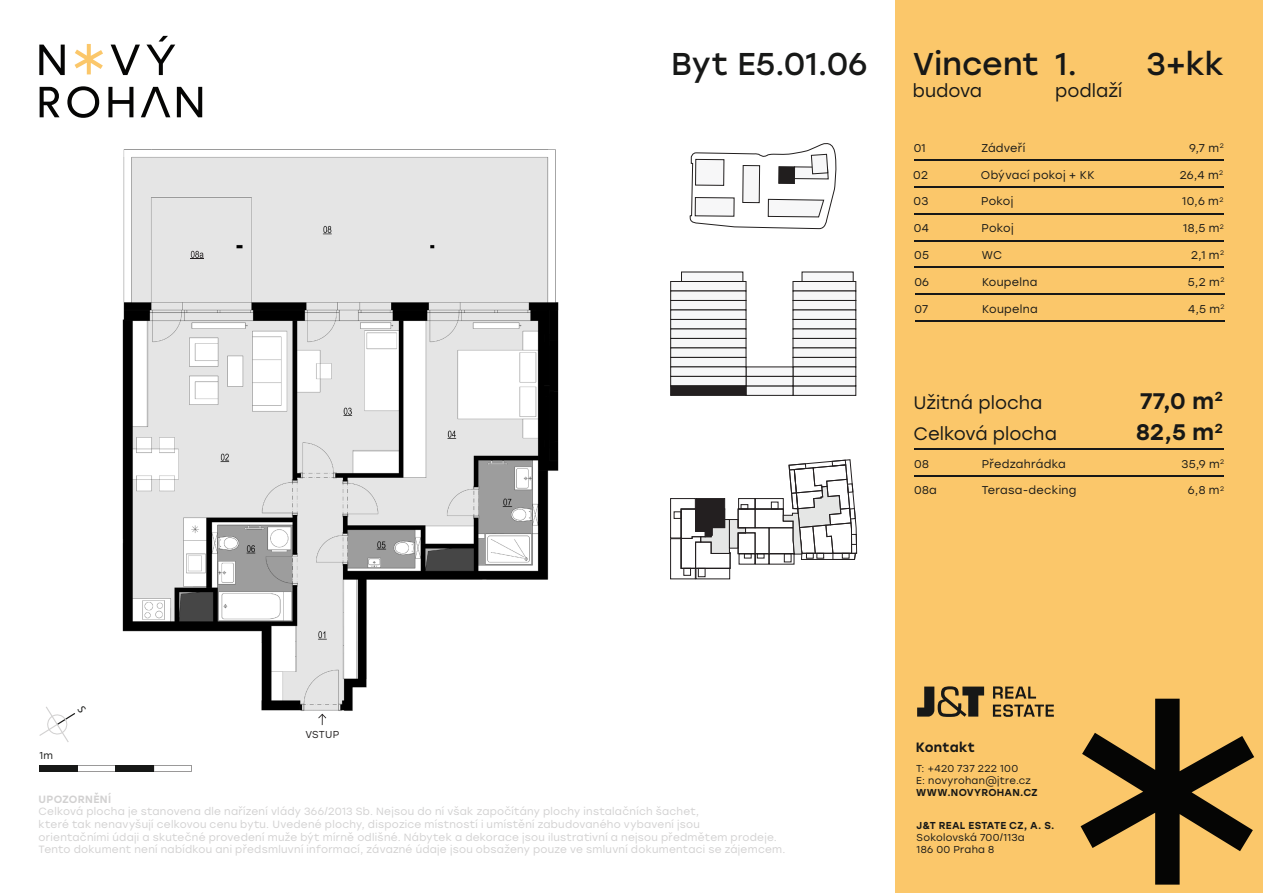
<style>
.page{position:relative;width:1263px;height:893px;background:#fff}
.page>*{position:absolute;margin:0;border:0;box-sizing:border-box;transform-origin:0 0}
.t1{font:31.5px "Stolzl";color:#171817}
.t2{font:500 22.5px/31.3px "Stolzl";color:#171817}
.t3{font:18px/31.3px "Stolzl";letter-spacing:.005em;color:#171817}
.t4{font:500 13.5px "Stolzl";letter-spacing:.02em;color:#171817}
.t5{font:11.25px "Stolzl";letter-spacing:.025em;color:#171817}
.t6{font:10.5px/12.6px "Stolzl";letter-spacing:.025em;color:#d2d1d1}
.t7{font:500 10.5px "Stolzl";letter-spacing:.03em;color:#d2d1d1}
.t8{font:10.05px/12px "Stolzl";letter-spacing:.025em;color:#171817}
.t9{font:500 10.05px "Stolzl";letter-spacing:.02em;color:#171817}
.t10{font:10.05px "Stolzl";letter-spacing:.02em;color:#211e1e}
</style>
<div class="page">
<svg style="left:39px;top:45px;width:26px;height:30px"></svg>
<svg style="left:146px;top:36px;width:29px;height:39px"></svg>
<svg style="left:75px;top:44px;width:28px;height:30px"></svg>
<svg style="left:111px;top:45px;width:29px;height:30px"></svg>
<svg style="left:40px;top:87px;width:20px;height:30px"></svg>
<svg style="left:67px;top:86px;width:32px;height:32px"></svg>
<svg style="left:108px;top:87px;width:25px;height:30px"></svg>
<svg style="left:177px;top:87px;width:25px;height:30px"></svg>
<svg style="left:141px;top:87px;width:29px;height:30px"></svg>
<div style="left:793px;top:281px;width:63px;height:10px;background:#f7f7f8;border:1px solid #211e1e"></div>
<div style="left:802px;top:272px;width:51px;height:10px;background:#f7f7f8;border:1px solid #211e1e"></div>
<div style="left:793px;top:291px;width:63px;height:10px;background:#f7f7f8"></div>
<div style="left:793px;top:300px;width:63px;height:10px;background:#f7f7f8;border:1px solid #211e1e"></div>
<div style="left:793px;top:310px;width:63px;height:10px;background:#f7f7f8"></div>
<div style="left:793px;top:319px;width:63px;height:10px;background:#f7f7f8;border:1px solid #211e1e"></div>
<div style="left:793px;top:329px;width:63px;height:10px;background:#f7f7f8"></div>
<div style="left:793px;top:338px;width:63px;height:10px;background:#f7f7f8;border:1px solid #211e1e"></div>
<div style="left:793px;top:348px;width:63px;height:10px;background:#f7f7f8"></div>
<div style="left:793px;top:357px;width:63px;height:10px;background:#f7f7f8;border:1px solid #211e1e"></div>
<div style="left:793px;top:367px;width:63px;height:10px;background:#f7f7f8"></div>
<div style="left:793px;top:386px;width:63px;height:10px;background:#f7f7f8;border:1px solid #211e1e"></div>
<div style="left:746px;top:367px;width:47px;height:10px;background:#f7f7f8"></div>
<div style="left:746px;top:386px;width:47px;height:10px;background:#f7f7f8;border:1px solid #211e1e"></div>
<div style="left:670px;top:281px;width:76px;height:10px;background:#f7f7f8;border:1px solid #211e1e"></div>
<div style="left:681px;top:272px;width:62px;height:10px;background:#f7f7f8;border:1px solid #211e1e"></div>
<div style="left:670px;top:291px;width:76px;height:10px;background:#f7f7f8"></div>
<div style="left:670px;top:300px;width:76px;height:10px;background:#f7f7f8;border:1px solid #211e1e"></div>
<div style="left:670px;top:310px;width:76px;height:10px;background:#f7f7f8"></div>
<div style="left:670px;top:319px;width:76px;height:10px;background:#f7f7f8;border:1px solid #211e1e"></div>
<div style="left:670px;top:329px;width:76px;height:10px;background:#f7f7f8"></div>
<div style="left:670px;top:338px;width:76px;height:10px;background:#f7f7f8;border:1px solid #211e1e"></div>
<div style="left:670px;top:348px;width:76px;height:10px;background:#f7f7f8"></div>
<div style="left:670px;top:357px;width:76px;height:10px;background:#f7f7f8;border:1px solid #211e1e"></div>
<div style="left:670px;top:367px;width:76px;height:10px;background:#f7f7f8"></div>
<div style="left:793px;top:376px;width:63px;height:10px;background:#f7f7f8;border:1px solid #211e1e"></div>
<div style="left:746px;top:376px;width:47px;height:10px;background:#f7f7f8;border:1px solid #211e1e"></div>
<div style="left:670px;top:376px;width:76px;height:10px;background:#f7f7f8;border:1px solid #211e1e"></div>
<div style="left:670px;top:386px;width:76px;height:10px;background:#231f20;border:1px solid #211e1e"></div>
<div style="left:895px;top:0;width:368px;height:893px;background:#fbc76a"></div>
<hr style="left:914px;top:159px;width:309px;height:1px;background:#171817">
<hr style="left:914px;top:187px;width:309px;height:1px;background:#171817">
<hr style="left:914px;top:213px;width:309px;height:1px;background:#171817">
<hr style="left:914px;top:240px;width:310px;height:1px;background:#171817">
<hr style="left:915px;top:267px;width:309px;height:1px;background:#171817">
<hr style="left:915px;top:294px;width:309px;height:1px;background:#171817">
<hr style="left:915px;top:321px;width:309px;height:1px;background:#171817">
<hr style="left:914px;top:475px;width:310px;height:1px;background:#171817">
<svg style="left:917px;top:686px;width:67px;height:31px"></svg>
<svg style="left:993px;top:686px;width:61px;height:31px"></svg>
<hr style="left:914px;top:448px;width:309px;height:1px;background:#171817">
<svg style="left:689px;top:143px;width:148px;height:86px"></svg>
<svg style="left:1080px;top:699px;width:174px;height:186px"></svg>
<svg style="left:670px;top:459px;width:187px;height:120px"></svg>
<img style="left:122px;top:149px;width:437px;height:577px">
<svg style="left:318px;top:714px;width:8px;height:11px"></svg>
<svg style="left:191px;top:251px;width:13px;height:8px"></svg>
<div style="left:39px;top:765px;width:38px;height:7px;background:#171817"></div>
<svg style="left:77px;top:765px;width:39px;height:7px"></svg>
<div style="left:116px;top:765px;width:38px;height:7px;background:#171817"></div>
<svg style="left:154px;top:765px;width:38px;height:7px"></svg>
<svg style="left:39px;top:706px;width:36px;height:36px"></svg>
<h1 class="t1" style="left:671px;top:42px;width:198px">Byt E5.01.06</h1>
<h1 class="t1" style="left:913px;top:42px;width:128px">Vincent</h1>
<h1 class="t1" style="left:1146px;top:42px;width:79px">3+kk</h1>
<h3 class="t3" style="left:913px;top:74px;width:71px">budova</h3>
<h1 class="t1" style="left:1055px;top:42px;width:23px">1.</h1>
<h3 class="t3" style="left:1055px;top:74px;width:69px">podlaží</h3>
<p class="t5" style="left:914px;top:140px;width:13px">01</p>
<p class="t5" style="left:981px;top:140px;width:46px">Zádveří</p>
<p class="t5" style="left:1189px;top:140px;width:36px">9,7 m<sup>2</sup></p>
<p class="t5" style="left:913px;top:167px;width:16px">02</p>
<p class="t5" style="left:981px;top:167px;width:115px">Obývací pokoj + KK</p>
<p class="t5" style="left:1180px;top:167px;width:45px">26,4 m<sup>2</sup></p>
<p class="t5" style="left:913px;top:194px;width:16px">03</p>
<p class="t5" style="left:981px;top:194px;width:34px">Pokoj</p>
<p class="t5" style="left:1182px;top:194px;width:43px">10,6 m<sup>2</sup></p>
<p class="t5" style="left:914px;top:221px;width:17px">04</p>
<p class="t5" style="left:981px;top:221px;width:34px">Pokoj</p>
<p class="t5" style="left:1183px;top:221px;width:42px">18,5 m<sup>2</sup></p>
<p class="t5" style="left:914px;top:247px;width:16px">05</p>
<p class="t5" style="left:982px;top:247px;width:22px">WC</p>
<p class="t5" style="left:1191px;top:247px;width:35px">2,1 m<sup>2</sup></p>
<p class="t5" style="left:914px;top:274px;width:16px">06</p>
<p class="t5" style="left:982px;top:274px;width:57px">Koupelna</p>
<p class="t5" style="left:1188px;top:274px;width:38px">5,2 m<sup>2</sup></p>
<p class="t5" style="left:914px;top:301px;width:15px">07</p>
<p class="t5" style="left:982px;top:301px;width:57px">Koupelna</p>
<p class="t5" style="left:1188px;top:301px;width:38px">4,5 m<sup>2</sup></p>
<h3 class="t3" style="left:914px;top:386px;width:145px">Užitná plocha<br>Celková plocha</h3>
<h2 class="t2" style="left:1136px;top:384px;width:88px">77,0 m<sup>2<br></sup>82,5 m<sup>2</sup></h2>
<p class="t5" style="left:914px;top:456px;width:16px">08</p>
<p class="t5" style="left:982px;top:456px;width:85px">Předzahrádka</p>
<p class="t5" style="left:1181px;top:456px;width:44px">35,9 m<sup>2</sup></p>
<p class="t5" style="left:914px;top:482px;width:24px">08a</p>
<p class="t5" style="left:982px;top:482px;width:96px">Terasa-decking</p>
<p class="t5" style="left:1188px;top:482px;width:38px">6,8 m<sup>2</sup></p>
<p class="t8" style="left:39px;top:749px;width:15px">1m</p>
<p class="t10" style="left:305px;top:728px;width:36px">VSTUP</p>
<p class="t7" style="left:39px;top:792px;width:74px">UPOZORNĚNÍ</p>
<p class="t6" style="left:39px;top:805px;width:748px">Celková plocha je stanovena dle nařízení vlády 366/2013 Sb. Nejsou do ní však započítány plochy instalačních šachet,<br>které tak nenavyšují celkovou cenu bytu. Uvedené plochy, dispozice místností i umístění zabudovaného vybavení jsou<br>orientačními údaji a skutečné provedení muže být mírně odlišné. Nábytek a dekorace jsou ilustrativní a nejsou předmětem prodeje.<br>Tento dokument není nabídkou ani předsmluvní informací, závazné údaje jsou obsaženy pouze ve smluvní dokumentaci se zájemcem.</p>
<p class="t4" style="left:916px;top:737px;width:61px">Kontakt</p>
<p class="t8" style="left:916px;top:762px;width:116px">T: +420 737 222 100<br>E: novyrohan@jtre.cz</p>
<p class="t9" style="left:916px;top:785px;width:123px">WWW.NOVYROHAN.CZ</p>
<p class="t9" style="left:917px;top:818px;width:139px">J&amp;T REAL ESTATE CZ, A. S.</p>
<p class="t8" style="left:917px;top:831px;width:110px">Sokolovská 700/113a<br>186 00 Praha 8</p>
</div>
